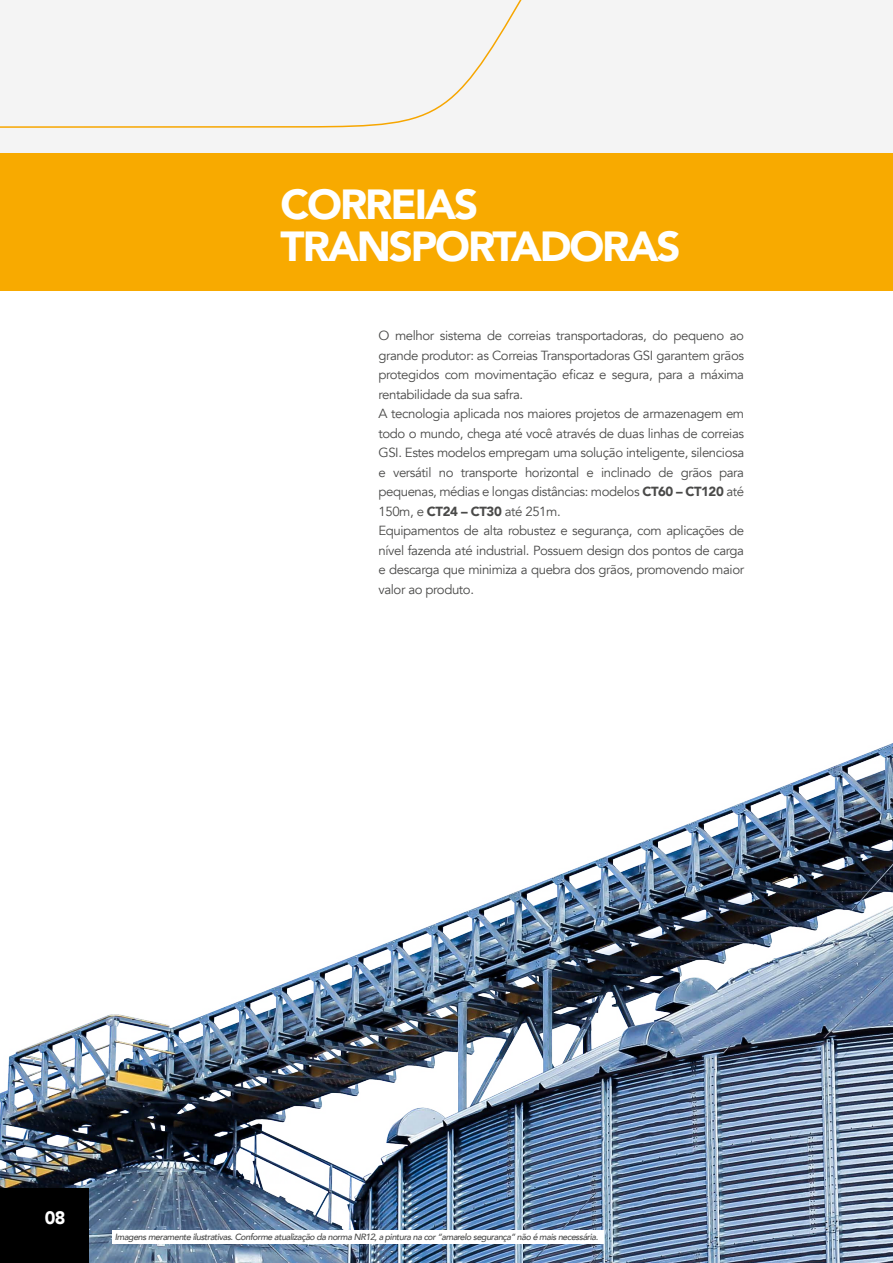
<style>
.page{position:relative;width:893px;height:1263px;background:#fff}
.page>*{position:absolute;margin:0;border:0;box-sizing:border-box;transform-origin:0 0}
.t1{font:900 42px/42px "Avenir";letter-spacing:-.05em;color:#fff}
.t2{font:900 18px "Avenir";color:#fff}
.t3{font:13.2px/19.5px "Avenir";letter-spacing:-.03em;color:#4a4a49}
.t4{font:italic 500 9px "Avenir";letter-spacing:-.05em;color:#4a4a49}
.s1{font-weight:900}
</style>
<div class="page">
<div style="left:0;top:0;width:893px;height:266px;background:#f4f4f4"></div>
<div style="left:0;top:153px;width:893px;height:138px;background:#f8aa00"></div>
<img style="left:0;top:743px;width:893px;height:520px">
<div style="left:112px;top:1230px;width:492px;height:14px;background:#fff"></div>
<svg style="left:0;top:0;width:522px;height:128px"></svg>
<div style="left:0;top:1188px;width:89px;height:75px;background:#000"></div>
<h1 class="t1" style="left:281px;top:183px;width:401px">CORREIAS<br>TRANSPORTADORAS</h1>
<p class="t3" style="left:378px;top:326px;width:367px">O melhor sistema de correias transportadoras, do pequeno ao grande produtor: as Correias Transportadoras GSI garantem grãos protegidos com movimentação eficaz e segura, para a máxima rentabilidade da sua safra.<br>A tecnologia aplicada nos maiores projetos de armazenagem em todo o mundo, chega até você através de duas linhas de correias GSI. Estes modelos empregam uma solução inteligente, silenciosa e versátil no transporte horizontal e inclinado de grãos para pequenas, médias e longas distâncias: modelos <span class="s1">CT60 – CT120</span> até 150m, e <span class="s1">CT24 – CT30</span> até 251m.<br>Equipamentos de alta robustez e segurança, com aplicações de nível fazenda até industrial. Possuem design dos pontos de carga e descarga que minimiza a quebra dos grãos, promovendo maior valor ao produto.</p>
<h2 class="t2" style="left:45px;top:1202px;width:22px">08</h2>
<p class="t4" style="left:115px;top:1231px;width:485px">Imagens meramente ilustrativas. Conforme atualização da norma NR12, a pintura na cor “amarelo segurança” não é mais necessária.</p>
</div>
